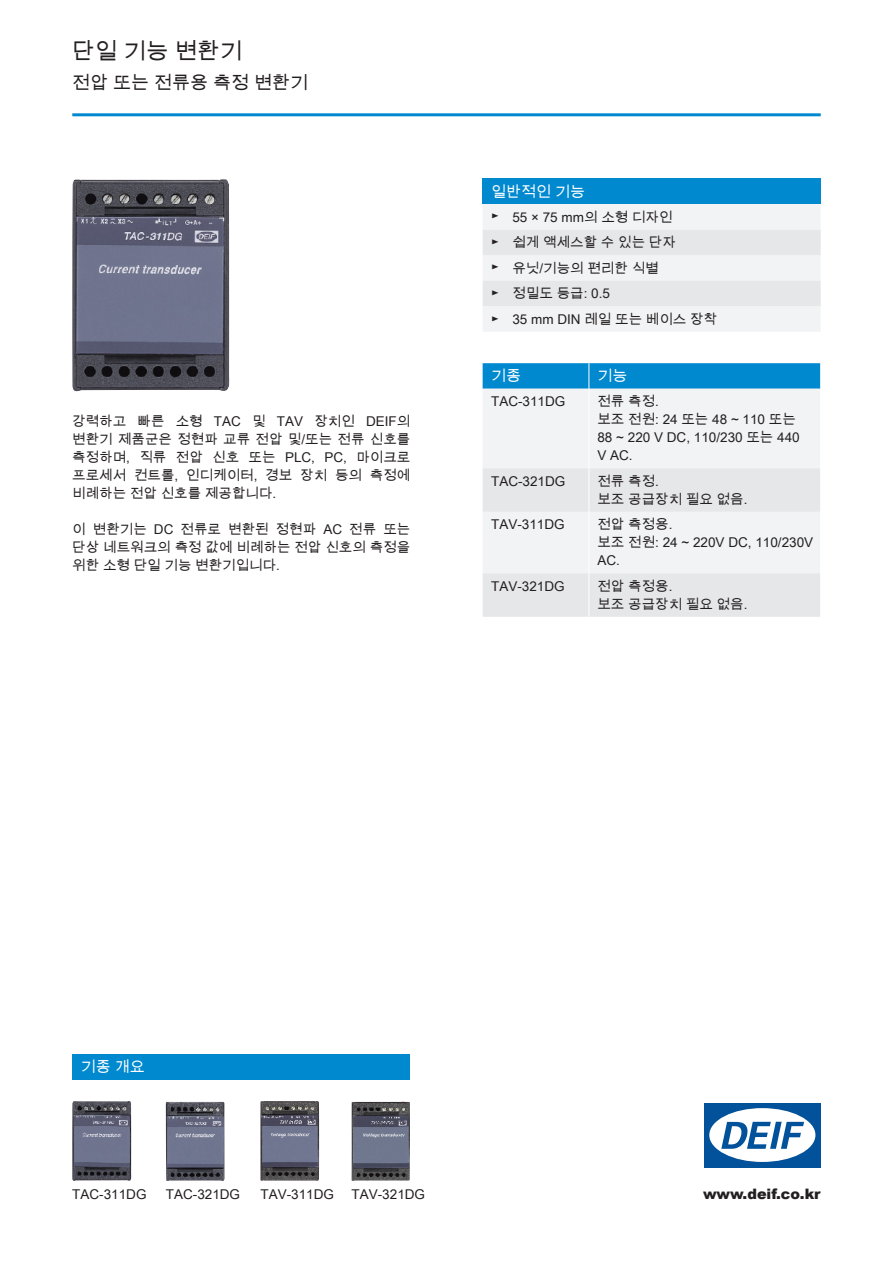
<style>
.page{position:relative;width:893px;height:1263px;background:#fff}
.page>*{position:absolute;margin:0;border:0;box-sizing:border-box;transform-origin:0 0}
.t1{font:22.5px "Arial Unicode MS";color:#231f20}
.t2{font:18px "Arial Unicode MS";color:#231f20}
.t3{font:15px "Arial Unicode MS";color:#fff}
.t4{font:900 14.4px "Arial";color:#231f20}
.t5{font:13.5px/18px "Arial Unicode MS";color:#231f20}
</style>
<div class="page">
<hr style="left:72px;top:113px;width:749px;height:3px;background:#0089cf">
<img style="left:72px;top:179px;width:158px;height:212px">
<div style="left:483px;top:179px;width:338px;height:25px;background:#0089cf"></div>
<svg style="left:483px;top:204px;width:338px;height:127px"></svg>
<div style="left:483px;top:389px;width:337px;height:79px;background:#f2f3f4"></div>
<svg style="left:483px;top:468px;width:337px;height:149px;fill:#e6e7e9"></svg>
<svg style="left:483px;top:363px;width:338px;height:26px;background:#078cd0"></svg>
<hr style="left:589px;top:389px;width:1px;height:79px;background:#fff">
<hr style="left:589px;top:468px;width:1px;height:44px;background:#fff">
<hr style="left:589px;top:512px;width:1px;height:61px;background:#fff">
<hr style="left:589px;top:573px;width:1px;height:44px;background:#fff">
<img style="left:72px;top:1101px;width:59px;height:80px">
<img style="left:166px;top:1101px;width:59px;height:80px">
<img style="left:260px;top:1101px;width:59px;height:80px">
<img style="left:351px;top:1101px;width:59px;height:80px">
<div style="left:72px;top:1054px;width:338px;height:26px;background:#0089cf"></div>
<div style="left:704px;top:1103px;width:117px;height:64px;background:#01529a"></div>
<div style="left:709px;top:1108px;width:106px;height:54px;background:#fff;border-radius:50%"></div>
<svg style="left:721px;top:1122px;width:83px;height:27px"></svg>
<h1 class="t1" style="left:72px;top:34px;width:172px">단일 기능 변환기</h1>
<h2 class="t2" style="left:72px;top:70px;width:238px">전압 또는 전류용 측정 변환기</h2>
<p class="t5" style="left:72px;top:412px;width:340px;text-align:justify">강력하고 빠른 소형 TAC 및 TAV 장치인 DEIF의 변환기 제품군은 정현파 교류 전압 및/또는 전류 신호를 측정하며, 직류 전압 신호 또는 PLC, PC, 마이크로 프로세서 컨트롤, 인디케이터, 경보 장치 등의 측정에 비례하는 전압 신호를 제공합니다.</p>
<p class="t5" style="left:72px;top:520px;width:340px;text-align:justify">이 변환기는 DC 전류로 변환된 정현파 AC 전류 또는 단상 네트워크의 측정 값에 비례하는 전압 신호의 측정을 위한 소형 단일 기능 변환기입니다.</p>
<p class="t3" style="left:491px;top:181px;width:96px">일반적인 기능</p>
<p class="t5" style="left:491px;top:204px;width:228px;line-height:25.5px">► 55 × 75 mm의 소형 디자인<br>► 쉽게 액세스할 수 있는 단자<br>► 유닛/기능의 편리한 식별<br>► 정밀도 등급: 0.5<br>► 35 mm DIN 레일 또는 베이스 장착</p>
<p class="t3" style="left:491px;top:365px;width:31px">기종</p>
<p class="t3" style="left:597px;top:365px;width:31px">기능</p>
<p class="t5" style="left:491px;top:392px;width:76px">TAC-311DG</p>
<p class="t5" style="left:597px;top:392px;width:204px">전류 측정.<br>보조 전원: 24 또는 48 ~ 110 또는<br>88 ~ 220 V DC, 110/230 또는 440<br>V AC.</p>
<p class="t5" style="left:491px;top:471px;width:76px">TAC-321DG</p>
<p class="t5" style="left:597px;top:471px;width:152px">전류 측정.<br>보조 공급장치 필요 없음.</p>
<p class="t5" style="left:491px;top:515px;width:75px">TAV-311DG</p>
<p class="t5" style="left:597px;top:515px;width:217px">전압 측정용.<br>보조 전원: 24 ~ 220V DC, 110/230V<br>AC.</p>
<p class="t5" style="left:491px;top:576px;width:75px">TAV-321DG</p>
<p class="t5" style="left:597px;top:576px;width:152px">전압 측정용.<br>보조 공급장치 필요 없음.</p>
<p class="t3" style="left:81px;top:1056px;width:66px">기종 개요</p>
<p class="t5" style="left:72px;top:1185px;width:76px">TAC-311DG</p>
<p class="t5" style="left:166px;top:1185px;width:76px">TAC-321DG</p>
<p class="t5" style="left:260px;top:1185px;width:75px">TAV-311DG</p>
<p class="t5" style="left:352px;top:1185px;width:75px">TAV-321DG</p>
<p class="t4" style="left:703px;top:1183px;width:119px">www.deif.co.kr</p>
</div>
